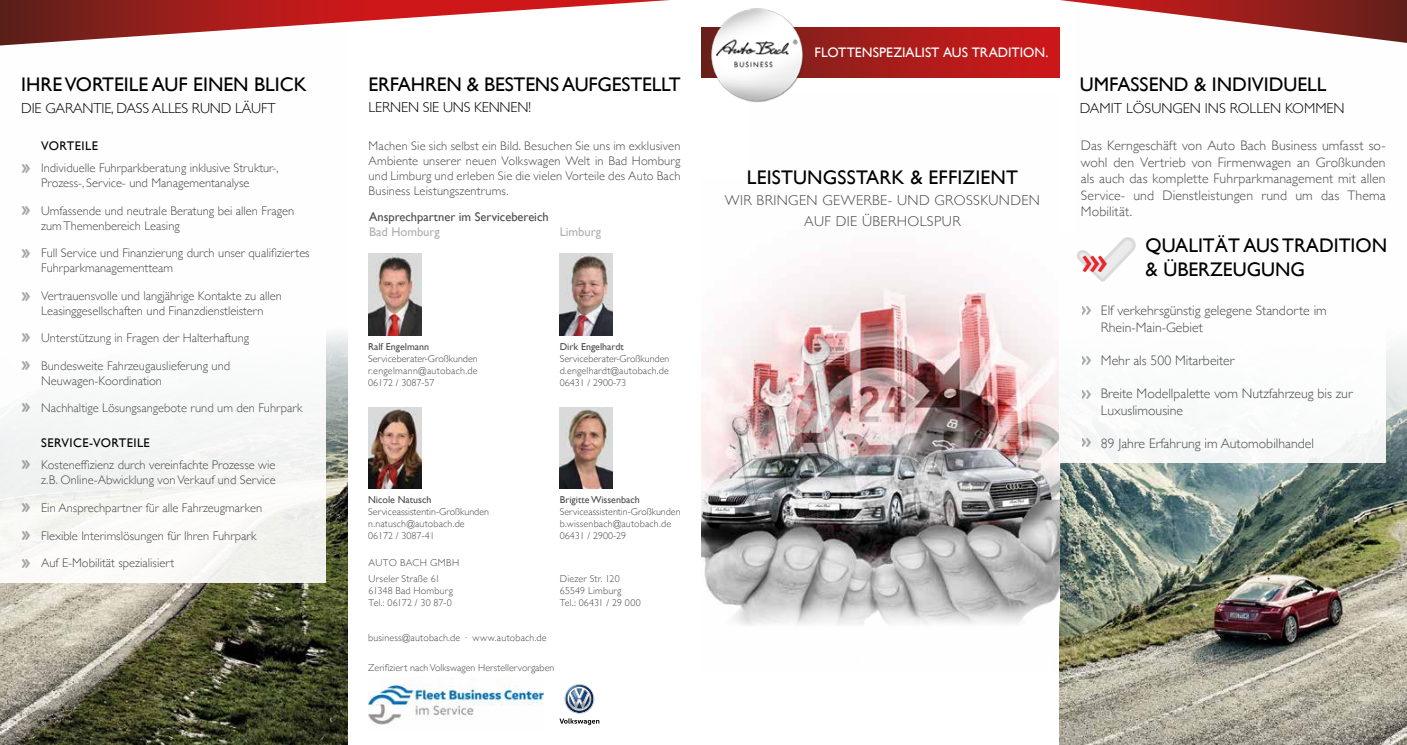
<style>
.page{position:relative;width:1407px;height:745px;background:#fff}
.page>*{position:absolute;margin:0;border:0;box-sizing:border-box;transform-origin:0 0}
.t1{font:700 33.75px "Officina Sans";color:#e6272d}
.t2{font:19.75px/23.6px "Gill Sans";color:#000}
.t3{font:700 18.75px/27.5px "Officina Sans";color:#706f6f}
.t4{font:300 14.38px "Gill Sans";letter-spacing:-.01em;color:#000}
.t5{font:300 14.38px/21.2px "Gill Sans";letter-spacing:.03em;color:#4a4a49;text-align:center}
.t6{font:300 13.75px/16.5px "Gill Sans";color:#4a4a49}
.t7{font:13.75px "Gill Sans";color:#fff}
.t8{font:300 12.5px/15px "Gill Sans";color:#4a4a49}
.t9{font:12.5px "Gill Sans";color:#4a4a49}
.t10{font:12.5px "Gill Sans";letter-spacing:.035em;color:#000}
.t11{font:12.5px "Gill Sans";color:#aeaeae}
.t12{font:300 10px/12px "Gill Sans";color:#4a4a49;text-align:justify}
.t13{font:300 10px/12px "Gill Sans";letter-spacing:.02em;color:#4a4a49}
.t14{font:10px "Gill Sans";color:#4a4a49}
.t15{font:300 10px/15.5px "Gill Sans";letter-spacing:.025em;color:#4a4a49}
</style>
<div class="page">
<img style="left:1059px;top:346px;width:348px;height:398px">
<img style="left:702px;top:263px;width:357px;height:362px">
<svg style="left:1059px;top:0;width:348px;height:43px"></svg>
<div style="left:1059px;top:67px;width:326px;height:395px;background:#fff"></div>
<svg style="left:1077px;top:237px;width:59px;height:44px"></svg>
<img style="left:369px;top:253px;width:53px;height:82px">
<img style="left:0;top:45px;width:347px;height:699px">
<img style="left:560px;top:253px;width:53px;height:82px">
<img style="left:368px;top:407px;width:53px;height:81px">
<img style="left:560px;top:407px;width:53px;height:81px">
<svg style="left:702px;top:28px;width:357px;height:49px;background:#ad1b1a"></svg>
<div style="left:0;top:128px;width:326px;height:454px;background:#fff"></div>
<img style="left:710px;top:8px;width:95px;height:94px">
<svg style="left:0;top:0;width:670px;height:45px"></svg>
<img style="left:368px;top:677px;width:175px;height:48px">
<svg style="left:559px;top:684px;width:40px;height:40px"></svg>
<h2 class="t2" style="left:21px;top:73px;width:287px">IHRE VORTEILE AUF EINEN BLICK</h2>
<p class="t4" style="left:21px;top:96px;width:256px">DIE GARANTIE, DASS ALLES RUND LÄUFT</p>
<p class="t10" style="left:41px;top:138px;width:58px">VORTEILE</p>
<p class="t8" style="left:41px;top:160px;width:239px">Individuelle Fuhrparkberatung inklusive Struktur-,<br>Prozess-, Service- und Managementanalyse</p>
<p class="t8" style="left:41px;top:202px;width:255px">Umfassende und neutrale Beratung bei allen Fragen zum Themenbereich Leasing</p>
<p class="t8" style="left:41px;top:245px;width:270px">Full Service und Finanzierung durch unser qualifiziertes<br>Fuhrparkmanagementteam</p>
<p class="t8" style="left:41px;top:287px;width:242px">Vertrauensvolle und langjährige Kontakte zu allen<br>Leasinggesellschaften und Finanzdienstleistern</p>
<p class="t8" style="left:41px;top:330px;width:209px">Unterstützung in Fragen der Halterhaftung</p>
<p class="t8" style="left:41px;top:357px;width:190px">Bundesweite Fahrzeugauslieferung und<br>Neuwagen-Koordination</p>
<p class="t8" style="left:41px;top:400px;width:263px">Nachhaltige Lösungsangebote rund um den Fuhrpark</p>
<p class="t10" style="left:41px;top:435px;width:110px">SERVICE-VORTEILE</p>
<p class="t8" style="left:41px;top:457px;width:236px">Kosteneffizienz durch vereinfachte Prozesse wie z.B. Online-Abwicklung von Verkauf und Service</p>
<p class="t8" style="left:41px;top:499px;width:223px">Ein Ansprechpartner für alle Fahrzeugmarken</p>
<p class="t8" style="left:41px;top:527px;width:217px">Flexible Interimslösungen für Ihren Fuhrpark</p>
<p class="t8" style="left:41px;top:554px;width:135px">Auf E-Mobilität spezialisiert</p>
<h3 class="t3" style="left:20px;top:152px;width:12px">››</h3>
<h3 class="t3" style="left:20px;top:194px;width:12px">››</h3>
<h3 class="t3" style="left:20px;top:238px;width:12px">››</h3>
<h3 class="t3" style="left:20px;top:280px;width:12px">››</h3>
<h3 class="t3" style="left:20px;top:322px;width:12px">›› ››</h3>
<h3 class="t3" style="left:20px;top:391px;width:12px">››</h3>
<h3 class="t3" style="left:20px;top:448px;width:12px">››</h3>
<h3 class="t3" style="left:20px;top:491px;width:12px">›› ››</h3>
<h3 class="t3" style="left:20px;top:547px;width:12px">››</h3>
<h2 class="t2" style="left:369px;top:72px;width:313px">ERFAHREN &amp; BESTENS AUFGESTELLT</h2>
<p class="t4" style="left:369px;top:96px;width:164px">LERNEN SIE UNS KENNEN!</p>
<p class="t8" style="left:369px;top:137px;width:313px;text-align:justify">Machen Sie sich selbst ein Bild. Besuchen Sie uns im exklusiven Ambiente unserer neuen Volkswagen Welt in Bad Homburg und Limburg und erleben Sie die vielen Vorteile des Auto Bach Business Leistungszentrums.</p>
<p class="t9" style="left:369px;top:209px;width:181px">Ansprechpartner im Servicebereich</p>
<p class="t11" style="left:369px;top:224px;width:72px">Bad Homburg</p>
<p class="t11" style="left:560px;top:224px;width:43px">Limburg</p>
<p class="t14" style="left:368px;top:341px;width:63px">Ralf Engelmann</p>
<p class="t12" style="left:368px;top:352px;width:111px">Serviceberater-Großkunden r.engelmann@autobach.de 06172 / 3087-57</p>
<p class="t14" style="left:560px;top:341px;width:65px">Dirk Engelhardt</p>
<p class="t12" style="left:560px;top:352px;width:111px">Serviceberater-Großkunden d.engelhardt@autobach.de 06431 / 2900-73</p>
<p class="t14" style="left:368px;top:493px;width:65px">Nicole Natusch</p>
<p class="t12" style="left:368px;top:505px;width:122px;text-align:left">Serviceassistentin-Großkunden n.natusch@autobach.de<br>06172 / 3087-41</p>
<p class="t15" style="left:369px;top:554px;width:92px">AUTO BACH GMBH<br>Urseler Straße 61</p>
<p class="t13" style="left:369px;top:583px;width:86px">61348 Bad Homburg<br>Tel.: 06172 / 30 87-0</p>
<p class="t13" style="left:368px;top:631px;width:180px">business@autobach.de · www.autobach.de</p>
<p class="t14" style="left:560px;top:493px;width:81px">Brigitte Wissenbach</p>
<p class="t12" style="left:560px;top:505px;width:122px;text-align:left">Serviceassistentin-Großkunden b.wissenbach@autobach.de<br>06431 / 2900-29</p>
<p class="t13" style="left:560px;top:571px;width:83px">Diezer Str. 120<br>65549 Limburg<br>Tel.: 06431 / 29 000</p>
<p class="t12" style="left:368px;top:661px;width:188px">Zerifiziert nach Volkswagen Herstellervorgaben</p>
<p class="t7" style="left:814px;top:44px;width:235px">FLOTTENSPEZIALIST AUS TRADITION.</p>
<h2 class="t2" style="left:747px;top:165px;width:273px">LEISTUNGSSTARK &amp; EFFIZIENT</h2>
<p class="t5" style="left:725px;top:189px;width:317px">WIR BRINGEN GEWERBE- UND GROSSKUNDEN<br>AUF DIE ÜBERHOLSPUR</p>
<h2 class="t2" style="left:1080px;top:73px;width:248px">UMFASSEND &amp; INDIVIDUELL</h2>
<p class="t4" style="left:1080px;top:96px;width:266px">DAMIT LÖSUNGEN INS ROLLEN KOMMEN</p>
<p class="t6" style="left:1081px;top:137px;width:306px;text-align:justify">Das Kerngeschäft von Auto Bach Business umfasst so&shy;wohl den Vertrieb von Firmenwagen an Großkunden als auch das komplette Fuhrparkmanagement mit allen Service- und Dienstleistungen rund um das Thema Mobilität.</p>
<h1 class="t1" style="left:1080px;top:240px;width:29px">›››</h1>
<h2 class="t2" style="left:1145px;top:233px;width:243px">QUALITÄT AUS TRADITION &amp; ÜBERZEUGUNG</h2>
<p class="t6" style="left:1101px;top:302px;width:227px">Elf verkehrsgünstig gelegene Standorte im<br>Rhein-Main-Gebiet</p>
<p class="t6" style="left:1101px;top:351px;width:135px">Mehr als 500 Mitarbeiter</p>
<p class="t6" style="left:1101px;top:384px;width:253px">Breite Modellpalette vom Nutzfahrzeug bis zur<br>Luxuslimousine</p>
<p class="t6" style="left:1101px;top:434px;width:215px">89 Jahre Erfahrung im Automobilhandel</p>
<h3 class="t3" style="left:1081px;top:295px;width:12px">››</h3>
<h3 class="t3" style="left:1081px;top:341px;width:12px;line-height:34.4px">›› ››</h3>
<h3 class="t3" style="left:1081px;top:427px;width:12px">››</h3>
</div>
